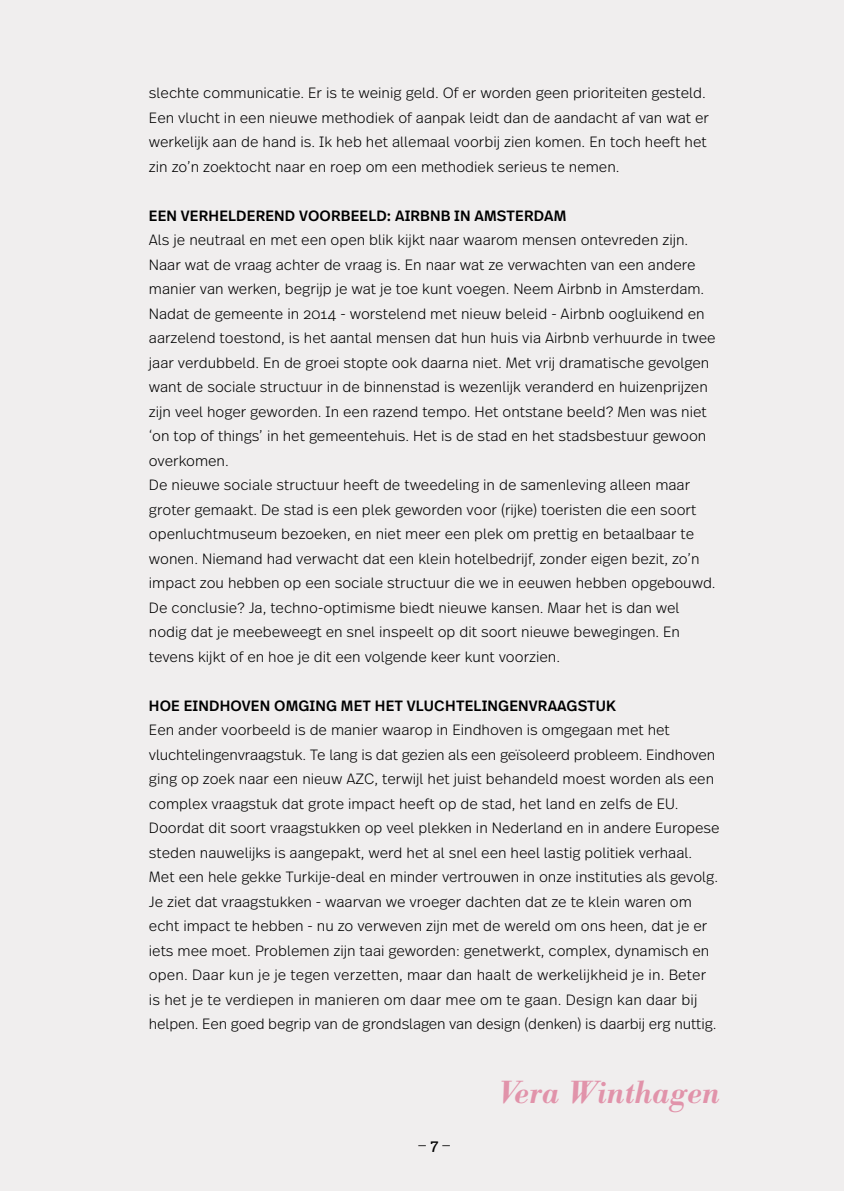
<style>
.page{position:relative;width:844px;height:1191px;background:#fff}
.page>*{position:absolute;margin:0;border:0;box-sizing:border-box;transform-origin:0 0}
.t1{font:italic 500 31.5px "Bodoni BE";color:#e193aa}
.t2{font:300 14.88px/24.5px "Real Text OT";color:#000}
.t3{font:500 14.88px "Real Text OT";letter-spacing:.01em;color:#000}
.s1{font-weight:400}
</style>
<div class="page">
<div style="left:0;top:0;width:843px;height:1191px;background:#f0eeee"></div>
<p class="t2" style="left:149px;top:81px;width:561px">slechte communicatie. Er is te weinig geld. Of er worden geen prioriteiten gesteld.<br>Een vlucht in een nieuwe methodiek of aanpak leidt dan de aandacht af van wat er werkelijk aan de hand is. Ik heb het allemaal voorbij zien komen. En toch heeft het zin zo’n zoektocht naar en roep om een methodiek serieus te nemen.</p>
<p class="t3" style="left:149px;top:210px;width:419px">EEN VERHELDEREND VOORBEELD: AIRBNB IN AMSTERDAM</p>
<p class="t2" style="left:149px;top:228px;width:568px">Als je neutraal en met een open blik kijkt naar waarom mensen ontevreden zijn.<br>Naar wat de vraag achter de vraag is. En naar wat ze verwachten van een andere manier van werken, begrijp je wat je toe kunt voegen. Neem Airbnb in Amsterdam.<br>Nadat de gemeente in 2014 - worstelend met nieuw beleid - Airbnb oogluikend en aarzelend toestond, is het aantal mensen dat hun huis via Airbnb verhuurde in twee jaar verdubbeld. En de groei stopte ook daarna niet. Met vrij dramatische gevolgen want de sociale structuur in de binnenstad is wezenlijk veranderd en huizenprijzen zijn veel hoger geworden. In een razend tempo. Het ontstane beeld? Men was niet ‘on top of things’ in het gemeentehuis. Het is de stad en het stadsbestuur gewoon overkomen.<br>De nieuwe sociale structuur heeft de tweedeling in de samenleving alleen maar groter gemaakt. De stad is een plek geworden voor (rijke) toeristen die een soort openluchtmuseum bezoeken, en niet meer een plek om prettig en betaalbaar te wonen. Niemand had verwacht dat een klein hotelbedrijf, zonder eigen bezit, zo’n impact zou hebben op een sociale structuur die we in eeuwen hebben opgebouwd.<br>De conclusie? Ja, techno-optimisme biedt nieuwe kansen. Maar het is dan wel nodig dat je meebeweegt en snel inspeelt op dit soort nieuwe bewegingen. En tevens kijkt of en hoe je dit een volgende keer kunt voorzien.</p>
<p class="t3" style="left:149px;top:700px;width:468px">HOE EINDHOVEN OMGING MET HET VLUCHTELINGENVRAAGSTUK</p>
<p class="t2" style="left:149px;top:718px;width:572px">Een ander voorbeeld is de manier waarop in Eindhoven is omgegaan met het vluchtelingenvraagstuk. Te lang is dat gezien als een geïsoleerd probleem. Eindhoven ging op zoek naar een nieuw AZC, terwijl het juist behandeld moest worden als een complex vraagstuk dat grote impact heeft op de stad, het land en zelfs de EU.<br>Doordat dit soort vraagstukken op veel plekken in Nederland en in andere Europese steden nauwelijks is aangepakt, werd het al snel een heel lastig politiek verhaal.<br>Met een hele gekke Turkije-deal en minder vertrouwen in onze instituties als gevolg.<br>Je ziet dat vraagstukken - waarvan we vroeger dachten dat ze te klein waren om echt impact te hebben - nu zo verweven zijn met de wereld om ons heen, dat je er iets mee moet. Problemen zijn taai geworden: genetwerkt, complex, dynamisch en open. Daar kun je je tegen verzetten, maar dan haalt de werkelijkheid je in. Beter is het je te verdiepen in manieren om daar mee om te gaan. Design kan daar bij helpen. Een goed begrip van de grondslagen van design (denken) is daarbij erg nuttig.</p>
<p class="t2" style="left:418px;top:1133px;width:34px">‒ <span class="s1">7</span> ‒</p>
<h1 class="t1" style="left:498px;top:1080px;width:223px">Vera Winthagen</h1>
</div>
